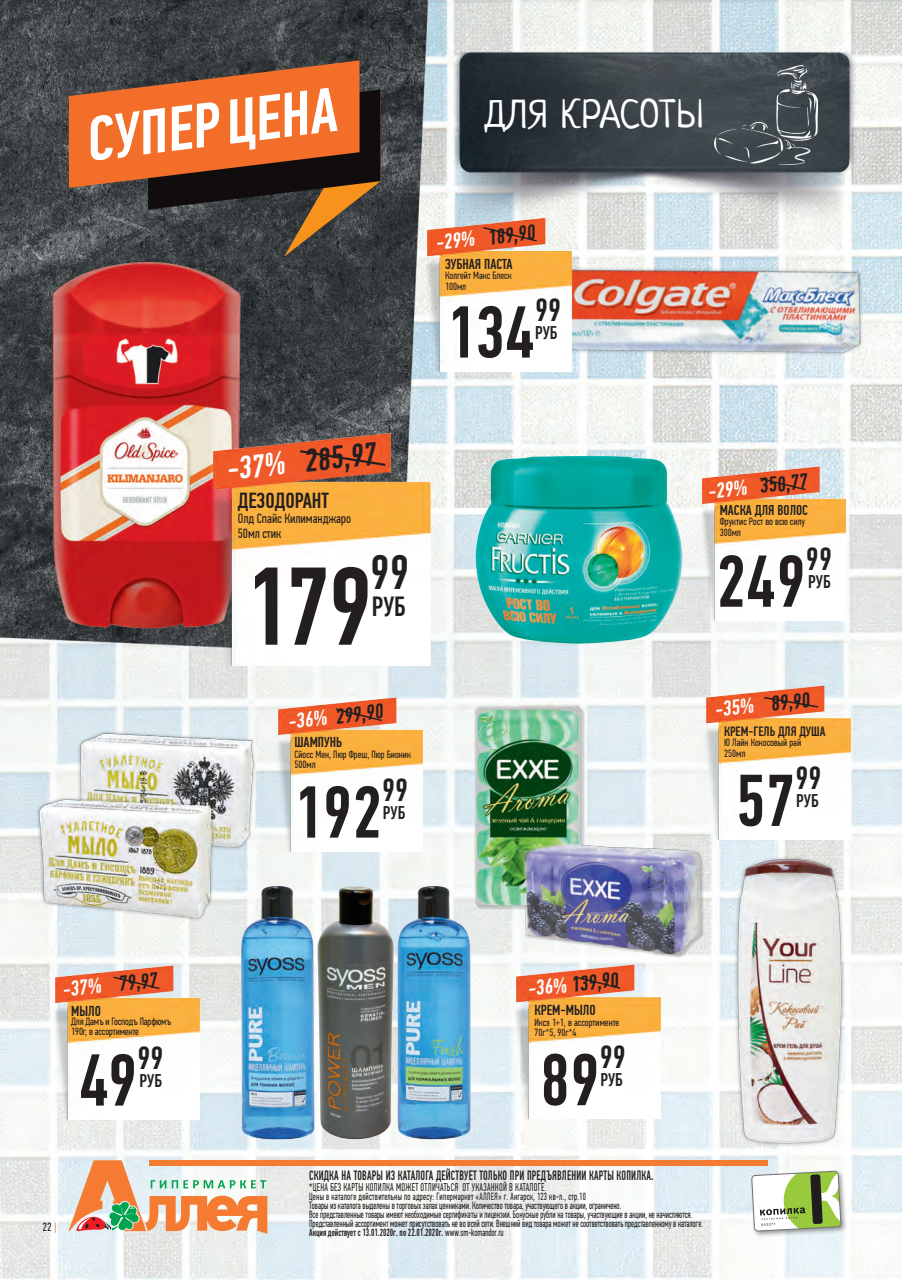
<style>
.page{position:relative;width:902px;height:1280px;background:#fff}
.page>*{position:absolute;margin:0;border:0;box-sizing:border-box;transform-origin:0 0}
.t1{font:500 110.85px "PF Din Text Comp Pro";color:#231f20}
.t2{font:500 73.65px "PF Din Text Comp Pro";color:#231f20}
.t3{font:500 48.45px "PF Din Text Comp Pro";color:#231f20}
.t4{font:39px "Neucha";letter-spacing:.01em;color:#fff}
.t5{font:500 32.4px "PF Din Text Comp Pro";color:#231f20}
.t6{font:500 32.25px "PF Din Text Comp Pro";color:#231f20}
.t7{font:500 27.75px "PF Din Text Comp Pro";color:#231f20}
.t8{font:500 21.75px "PF Din Text Comp Pro";color:#231f20}
.t9{font:500 21.45px "PF Din Text Comp Pro";color:#231f20}
.t10{font:500 18.45px "PF Din Text Comp Pro";color:#231f20}
.t11{font:500 14.4px "PF Din Text Comp Pro";color:#231f20}
.t12{font:500 14.25px "PF Din Text Comp Pro";color:#231f20}
.t13{font:500 13.5px "PF Din Text Comp Pro";letter-spacing:.02em;color:#231f20;scale:.8 1}
.t14{font:13.5px "PF Din Text Comp Pro";color:#231f20}
.t15{font:500 13.5px "PF Din Text Comp Pro";color:#231f20}
.t16{font:12px "PF Din Text Comp Pro";color:#231f20}
.t17{font:11.25px "PF Din Text Comp Pro";letter-spacing:.03em;color:#231f20;scale:.8 1}
.t18{font:10.5px/9px "PF Din Text Comp Pro";color:#231f20;scale:.8 1}
.t19{font:10.5px "PF Din Text Comp Pro";color:#231f20}
.s1{color:#fff}
.s2{color:#f47b31}
.s3{font-weight:500}
</style>
<div class="page">
<img style="left:0;top:0;width:901px;height:1280px">
<img style="left:714px;top:65px;width:103px;height:100px">
<svg style="left:68px;top:1160px;width:199px;height:74px"></svg>
<div style="left:149px;top:1160px;width:618px;height:6px;background:#f47b31"></div>
<div style="left:749px;top:1169px;width:98px;height:69px;background:#231f20;opacity:.45"></div>
<svg style="left:751px;top:1171px;width:89px;height:60px"></svg>
<img style="left:8px;top:240px;width:239px;height:404px">
<svg style="left:69px;top:60px;width:311px;height:196px;background:#8e5e43"></svg>
<img style="left:222px;top:870px;width:250px;height:284px">
<img style="left:31px;top:682px;width:246px;height:285px">
<img style="left:195px;top:398px;width:248px;height:267px">
<svg style="left:297px;top:449px;width:91px;height:18px;background:#d85227"></svg>
<img style="left:44px;top:942px;width:164px;height:177px">
<svg style="left:112px;top:975px;width:49px;height:15px"></svg>
<img style="left:266px;top:674px;width:164px;height:177px">
<svg style="left:334px;top:707px;width:49px;height:15px"></svg>
<img style="left:694px;top:662px;width:164px;height:177px">
<svg style="left:762px;top:696px;width:57px;height:13px"></svg>
<img style="left:461px;top:693px;width:264px;height:279px">
<img style="left:504px;top:942px;width:165px;height:177px">
<svg style="left:572px;top:975px;width:50px;height:15px"></svg>
<img style="left:694px;top:850px;width:191px;height:299px">
<img style="left:464px;top:453px;width:225px;height:192px">
<img style="left:690px;top:443px;width:164px;height:177px">
<svg style="left:757px;top:477px;width:50px;height:14px"></svg>
<img style="left:532px;top:215px;width:339px;height:170px">
<img style="left:415px;top:194px;width:164px;height:177px">
<svg style="left:481px;top:226px;width:57px;height:17px"></svg>
<p class="t9" style="left:61px;top:977px;width:97px;rotate:-6deg"><span class="s1">-37%</span> 79,97</p>
<p class="t11" style="left:71px;top:1002px;width:31px">МЫЛО</p>
<p class="t19" style="left:71px;top:1015px;width:101px">Для Дамъ и Господъ Парфюмъ</p>
<p class="t19" style="left:71px;top:1025px;width:69px">190г, в ассортименте</p>
<p class="t2" style="left:79px;top:1037px;width:60px">49</p>
<p class="t6" style="left:137px;top:1039px;width:28px">99</p>
<p class="t10" style="left:140px;top:1069px;width:24px">РУБ</p>
<p class="t16" style="left:43px;top:1219px;width:15px">22<span class="s2">|</span></p>
<h3 class="t4" style="left:484px;top:90px;width:220px">ДЛЯ КРАСОТЫ</h3>
<p class="t9" style="left:434px;top:230px;width:101px;rotate:-6deg"><span class="s1">-29%</span> 189,90</p>
<p class="t11" style="left:445px;top:256px;width:69px">ЗУБНАЯ ПАСТА</p>
<p class="t19" style="left:445px;top:270px;width:68px">Колгейт Макс Блеск</p>
<p class="t19" style="left:445px;top:280px;width:23px">100мл</p>
<p class="t2" style="left:445px;top:290px;width:91px">134</p>
<p class="t6" style="left:535px;top:291px;width:28px">99</p>
<p class="t10" style="left:535px;top:322px;width:24px">РУБ</p>
<p class="t5" style="left:224px;top:451px;width:152px;rotate:-6deg"><span class="s1">-37%</span> 285,97</p>
<p class="t8" style="left:238px;top:488px;width:93px">ДЕЗОДОРАНТ</p>
<p class="t14" style="left:238px;top:511px;width:115px">Олд Спайс Килиманджаро</p>
<p class="t14" style="left:238px;top:526px;width:45px">50мл стик</p>
<p class="t1" style="left:244px;top:542px;width:131px">179</p>
<p class="t3" style="left:370px;top:544px;width:41px">99</p>
<p class="t7" style="left:372px;top:590px;width:35px">РУБ</p>
<p class="t9" style="left:286px;top:709px;width:97px;rotate:-6deg"><span class="s1">-36%</span> 299,90</p>
<p class="t11" style="left:294px;top:734px;width:49px">ШАМПУНЬ</p>
<p class="t19" style="left:294px;top:748px;width:118px">Сйосс Мен, Пюр Фреш, Пюр Бионик</p>
<p class="t19" style="left:294px;top:759px;width:23px">500мл</p>
<p class="t2" style="left:293px;top:770px;width:91px">192</p>
<p class="t6" style="left:382px;top:771px;width:28px">99</p>
<p class="t10" style="left:383px;top:801px;width:24px">РУБ</p>
<p class="t9" style="left:526px;top:976px;width:93px;rotate:-6deg"><span class="s1">-36%</span> 139,90</p>
<p class="t11" style="left:534px;top:1002px;width:63px">КРЕМ-МЫЛО</p>
<p class="t19" style="left:534px;top:1016px;width:86px">Иксэ 1+1, в ассортименте</p>
<p class="t19" style="left:534px;top:1026px;width:44px">70г*5, 90г*4</p>
<p class="t2" style="left:540px;top:1037px;width:61px">89</p>
<p class="t6" style="left:599px;top:1039px;width:28px">99</p>
<p class="t10" style="left:600px;top:1069px;width:24px">РУБ</p>
<p class="t9" style="left:706px;top:479px;width:101px;rotate:-6deg"><span class="s1">-29%</span> 350,77</p>
<p class="t12" style="left:719px;top:502px;width:90px">МАСКА ДЛЯ ВОЛОС</p>
<p class="t19" style="left:719px;top:516px;width:87px">Фруктис Рост во всю силу</p>
<p class="t19" style="left:719px;top:526px;width:23px">300мл</p>
<p class="t2" style="left:716px;top:539px;width:91px">249</p>
<p class="t6" style="left:805px;top:540px;width:28px">99</p>
<p class="t10" style="left:808px;top:571px;width:24px">РУБ</p>
<p class="t9" style="left:713px;top:697px;width:97px;rotate:-6deg"><span class="s1">-35%</span> 89,90</p>
<p class="t15" style="left:724px;top:723px;width:103px">КРЕМ-ГЕЛЬ ДЛЯ ДУША</p>
<p class="t19" style="left:724px;top:737px;width:79px">Ю Лайн Кокосовый рай</p>
<p class="t19" style="left:724px;top:747px;width:23px">250мл</p>
<p class="t2" style="left:735px;top:758px;width:61px">57</p>
<p class="t6" style="left:795px;top:759px;width:28px">99</p>
<p class="t10" style="left:796px;top:790px;width:24px">РУБ</p>
<p class="t13" style="left:309px;top:1167px;width:432px">СКИДКА НА ТОВАРЫ ИЗ КАТАЛОГА ДЕЙСТВУЕТ ТОЛЬКО ПРИ ПРЕДЪЯВЛЕНИИ КАРТЫ КОПИЛКА.</p>
<p class="t17" style="left:309px;top:1180px;width:298px"><span class="s3">*</span>ЦЕНА БЕЗ КАРТЫ КОПИЛКА МОЖЕТ ОТЛИЧАТЬСЯ ОТ УКАЗАННОЙ В КАТАЛОГЕ.</p>
<p class="t18" style="left:309px;top:1191px;width:493px">Цены в каталоге действительны по адресу: Гипермаркет «АЛЛЕЯ» г. Ангарск, 123 кв-л., стр.10<br>Товары из каталога выделены в торговых залах ценниками. Количество товара, участвующего в акции, ограничено.<br>Все представленные товары имеют необходимые сертификаты и лицензии. Бонусные рубли на товары, участвующие в акции, не начисляются.<br>Представленный ассортимент может присутствовать не во всей сети. Внешний вид товара может не соответствовать представленному в каталоге.<br><span class="s3">Акция действует с 13.01.2020г. по 22.01.2020г.</span> www.sm-komandor.ru</p>
</div>
